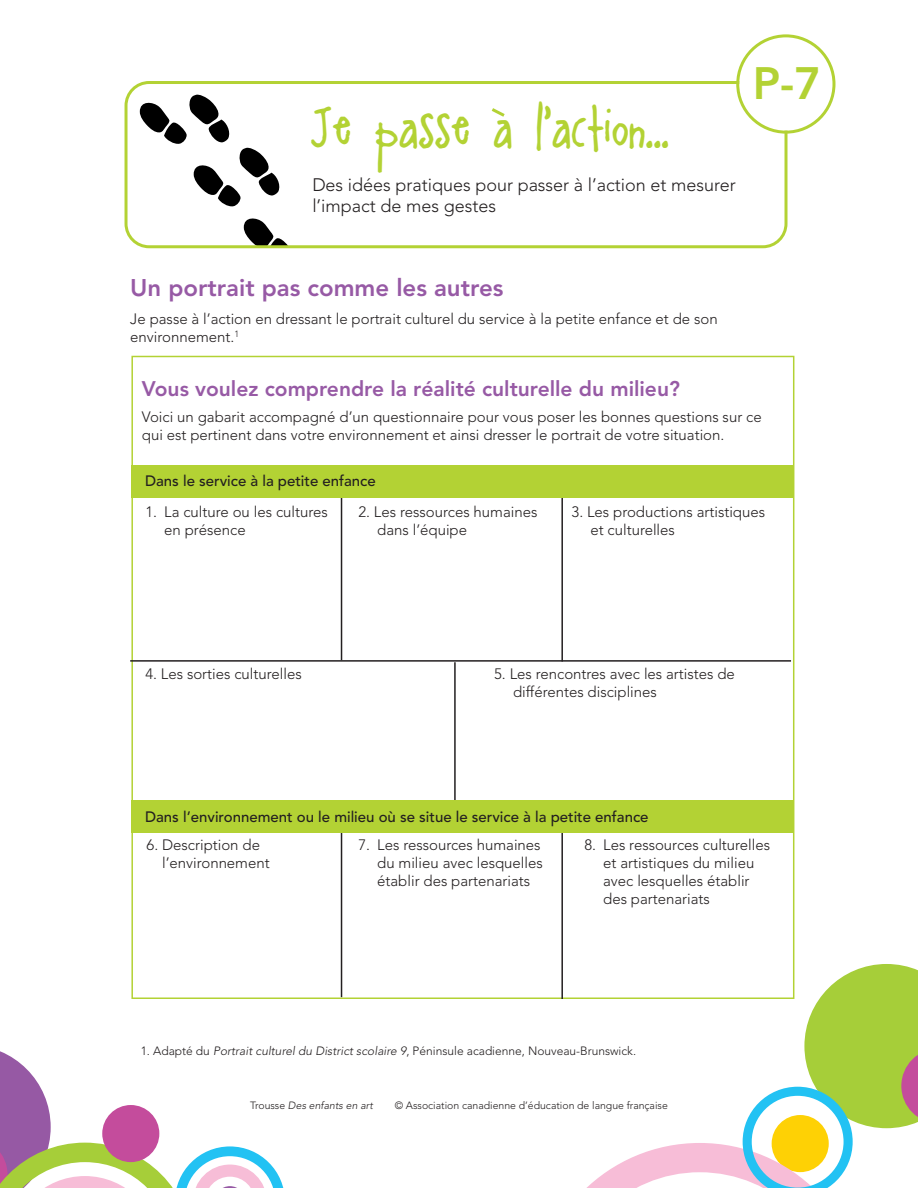
<style>
.page{position:relative;width:918px;height:1188px;background:#fff}
.page>*{position:absolute;margin:0;border:0;box-sizing:border-box;transform-origin:0 0}
.t1{font:48.45px "A Little Pot";color:#b3d234}
.t2{font:800 45px "Avenir";color:#b3d234}
.t3{font:800 24px "Avenir";color:#975aa5}
.t4{font:800 21px "Avenir";color:#975aa5}
.t5{font:300 18px/21.6px "Avenir";color:#231f20}
.t6{font:300 15px/18px "Avenir";color:#231f20}
.t7{font:500 15px "Avenir";color:#231f20}
.t8{font:300 12px "Avenir";color:#231f20}
.t9{font:300 10.5px "Avenir";color:#231f20}
.t10{font:italic 300 10.5px "Avenir";letter-spacing:.005em;color:#231f20}
.s1{font-style:italic}
.s2{font-style:normal}
</style>
<div class="page">
<svg style="left:0;top:1051px;width:284px;height:137px"></svg>
<svg style="left:586px;top:964px;width:332px;height:224px"></svg>
<svg style="left:125px;top:81px;width:663px;height:167px"></svg>
<svg style="left:488px;top:105px;width:20px;height:14px"></svg>
<hr style="left:341px;top:497px;width:1px;height:163px;background:#231f20">
<hr style="left:454px;top:662px;width:2px;height:139px;background:#231f20">
<hr style="left:561px;top:497px;width:2px;height:165px;background:#231f20">
<hr style="left:130px;top:660px;width:661px;height:2px;background:#231f20">
<hr style="left:341px;top:833px;width:1px;height:164px;background:#231f20">
<hr style="left:561px;top:832px;width:2px;height:167px;background:#231f20">
<div style="left:132px;top:800px;width:662px;height:33px;background:#b3d234"></div>
<div style="left:132px;top:466px;width:662px;height:32px;background:#b3d234"></div>
<svg style="left:736px;top:34px;width:100px;height:100px"></svg>
<h1 class="t1" style="left:311px;top:104px;width:360px">Je passe a l’action...</h1>
<p class="t5" style="left:312px;top:175px;width:425px">Des idées pratiques pour passer à l’action et mesurer l’impact de mes gestes</p>
<h2 class="t2" style="left:753px;top:65px;width:70px">P-7</h2>
<h3 class="t3" style="left:130px;top:278px;width:375px">Un portrait pas comme les autres</h3>
<p class="t6" style="left:130px;top:311px;width:589px">Je passe à l’action en dressant le portrait culturel du service à la petite enfance et de son environnement.<sup>1</sup></p>
<h3 class="t4" style="left:142px;top:380px;width:540px">Vous voulez comprendre la réalité culturelle du milieu?</h3>
<p class="t6" style="left:142px;top:409px;width:621px">Voici un gabarit accompagné d’un questionnaire pour vous poser les bonnes questions sur ce qui est pertinent dans votre environnement et ainsi dresser le portrait de votre situation.</p>
<p class="t7" style="left:145px;top:475px;width:232px">Dans le service à la petite enfance</p>
<p class="t6" style="left:164px;top:504px;width:165px;text-indent:-19px">1. La culture ou les cultures en présence</p>
<p class="t6" style="left:377px;top:504px;width:162px;text-indent:-19px">2. Les ressources humaines dans l’équipe</p>
<p class="t6" style="left:590px;top:504px;width:176px;text-indent:-19px">3. Les productions artistiques et culturelles</p>
<p class="t6" style="left:145px;top:666px;width:158px">4. Les sorties culturelles</p>
<p class="t6" style="left:513px;top:666px;width:223px;text-indent:-19px">5. Les rencontres avec les artistes de différentes disciplines</p>
<p class="t7" style="left:145px;top:811px;width:505px">Dans l’environnement ou le milieu où se situe le service à la petite enfance</p>
<p class="t6" style="left:162px;top:837px;width:109px;text-indent:-16px">6. Description de l’environnement</p>
<p class="t6" style="left:377px;top:837px;width:167px;text-indent:-19px">7. Les ressources humaines du milieu avec lesquelles établir des partenariats</p>
<p class="t6" style="left:603px;top:837px;width:169px;text-indent:-19px">8. Les ressources culturelles et artistiques du milieu avec lesquelles établir des partenariats</p>
<p class="t8" style="left:141px;top:1046px;width:497px">1. Adapté du <span class="s1">Portrait culturel du District scolaire 9</span>, Péninsule acadienne, Nouveau-Brunswick.</p>
<p class="t10" style="left:250px;top:1101px;width:124px"><span class="s2">Trousse</span> Des enfants en art</p>
<p class="t9" style="left:395px;top:1101px;width:275px">© Association canadienne d’éducation de langue française</p>
</div>
